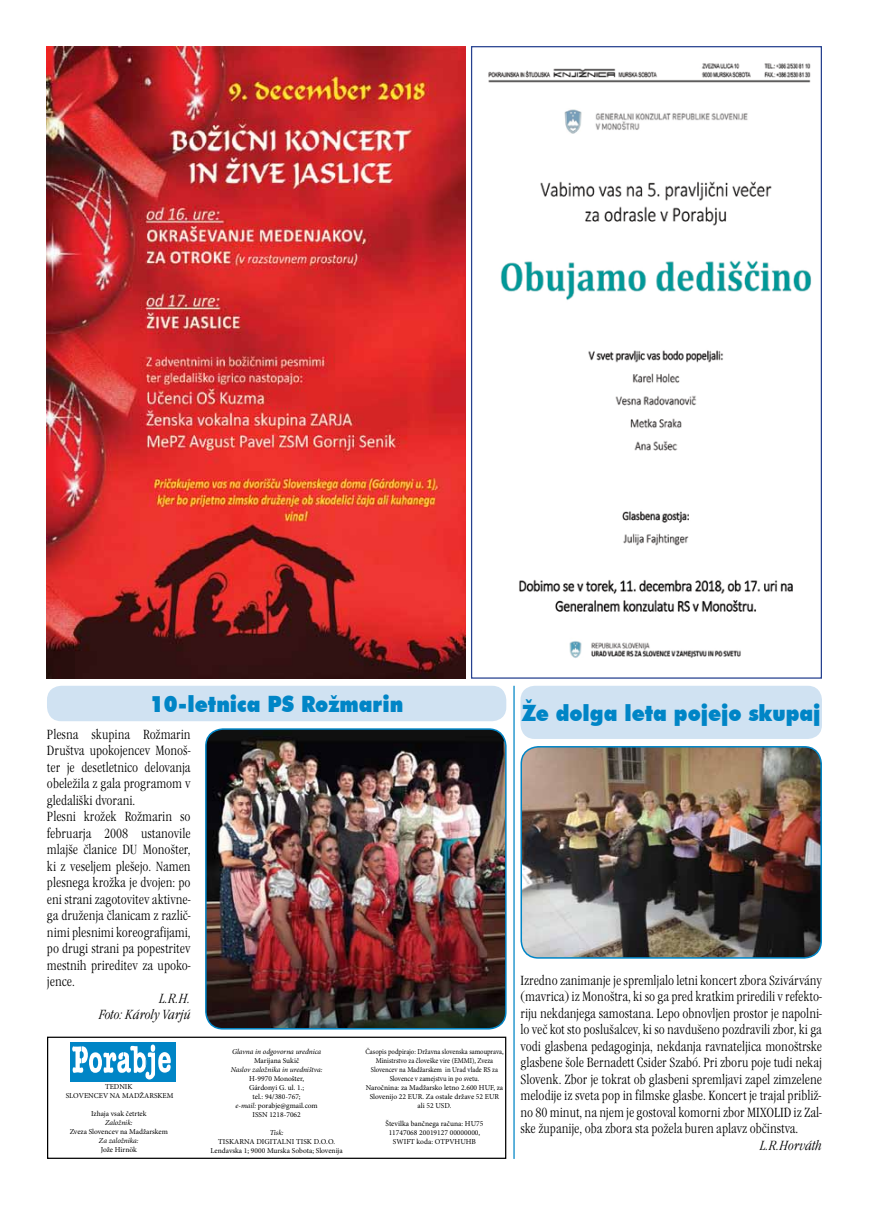
<style>
.page{position:relative;width:869px;height:1205px;background:#fff}
.page>*{position:absolute;margin:0;border:0;box-sizing:border-box;transform-origin:0 0}
.t1{font:900 22.5px "Futura BT";color:#0085c6;scale:.9 1}
.t2{font:13.75px/16.5px "Garamond Itc TEE Ligh Cond";color:#000}
.t3{font:13.75px/16.5px "Garamond Itc TEE Ligh Cond Ital";color:#000;text-align:right}
.t4{font:7.5px/9px "Minion Pro";color:#000;text-align:center}
.t5{font:7.5px/9px "Minion Pro";color:#000;text-align:center;scale:.9 1}
.t6{font:italic 7.5px "Minion Pro";letter-spacing:-.005em;color:#000}
.s1{font-style:italic}
</style>
<div class="page">
<div style="left:47px;top:1036px;width:459px;height:123px;border:1px solid #000"></div>
<div style="left:70px;top:1042px;width:106px;height:40px;background:#0085c6"></div>
<svg style="left:72px;top:1044px;width:99px;height:35px"></svg>
<div style="left:520px;top:686px;width:301px;height:53px;background:#d0e2f2;border-radius:14px"></div>
<img style="left:47px;top:46px;width:418px;height:633px">
<img style="left:523px;top:747px;width:297px;height:211px">
<div style="left:520px;top:746px;width:301px;height:212px;border:2px solid #0085c6;border-radius:17px"></div>
<div style="left:47px;top:686px;width:459px;height:35px;background:#d0e2f2;border-radius:14px"></div>
<img style="left:206px;top:729px;width:299px;height:300px">
<div style="left:205px;top:728px;width:301px;height:301px;border:2px solid #0085c6;border-radius:17px"></div>
<img style="left:488px;top:63px;width:324px;height:595px">
<hr style="left:513px;top:686px;width:1px;height:473px;background:#0085c6">
<h1 class="t1" style="left:150px;top:690px;width:283px">10-letnica PS Rožmarin</h1>
<p class="t2" style="left:47px;top:726px;width:145px">Plesna skupina Rožmarin<br>Društva upokojencev Monoš&shy;ter je desetletnico delovanja obeležila z gala programom v gledališki dvorani.<br>Plesni krožek Rožmarin so februarja 2008 ustanovile mlajše članice DU Monošter, ki z veseljem plešejo. Namen plesnega krožka je dvojen: po eni strani zagotovitev aktivne&shy;ga druženja članicam z različ&shy;nimi plesnimi koreografijami, po drugi strani pa popestritev mestnih prireditev za upoko&shy;jence.</p>
<p class="t3" style="left:99px;top:990px;width:93px">L.R.H.<br>Foto: Károly Varjú</p>
<p class="t4" style="left:66px;top:1082px;width:109px">TEDNIK<br>SLOVENCEV NA MADŽARSKEM</p>
<p class="t4" style="left:91px;top:1109px;width:57px">Izhaja vsak četrtek</p>
<p class="t6" style="left:105px;top:1118px;width:29px">Založnik:</p>
<p class="t4" style="left:70px;top:1127px;width:100px">Zveza Slovencev na Madžarskem</p>
<p class="t6" style="left:99px;top:1136px;width:41px">Za založnika:</p>
<p class="t4" style="left:101px;top:1145px;width:38px">Jože Hirnök</p>
<p class="t6" style="left:232px;top:1046px;width:91px">Glavna in odgovorna urednica</p>
<p class="t4" style="left:254px;top:1055px;width:47px">Marijana Sukič</p>
<p class="t6" style="left:231px;top:1064px;width:93px">Naslov založnika in uredništva:</p>
<p class="t4" style="left:235px;top:1073px;width:84px">H-9970 Monošter,<br>Gárdonyi G. ul. 1.;<br>tel.: 94/380-767;<br><span class="s1">e-mail:</span> porabje@gmail.com<br>ISSN 1218-7062</p>
<p class="t6" style="left:269px;top:1127px;width:15px">Tisk:</p>
<p class="t4" style="left:218px;top:1136px;width:11px">Tiskarna</p>
<p class="t4" style="left:256px;top:1136px;width:6px">digitalni</p>
<p class="t4" style="left:296px;top:1136px;width:5px">tisk</p>
<p class="t4" style="left:210px;top:1136px;width:134px;text-align:left;text-indent:103px">d.o.o.<br>Lendavska 1; 9000 Murska Sobota; Slovenija</p>
<p class="t5" style="left:365px;top:1046px;width:155px">Časopis podpirajo: Državna slovenska samouprava, Ministrstvo za človeške vire (EMMI), Zveza Slovencev na Madžarskem in Urad vlade RS za Slovence v zamejstvu in po svetu.<br>Naročnina: za Madžarsko letno 2.600 HUF, za Slovenijo 22 EUR. Za ostale države 52 EUR ali 52 USD.</p>
<p class="t4" style="left:385px;top:1118px;width:99px">Številka bančnega računa: HU75<br>11747068 20019127 00000000,<br>SWIFT koda: OTPVHUHB</p>
<h1 class="t1" style="left:522px;top:699px;width:333px">Že dolga leta pojejo skupaj</h1>
<p class="t2" style="left:520px;top:972px;width:303px;text-align:justify">Izredno zanimanje je spremljalo letni koncert zbora Szivárvány (mavrica) iz Monoštra, ki so ga pred kratkim priredili v refekto&shy;riju nekdanjega samostana. Lepo obnovljen prostor je napolni&shy;lo več kot sto poslušalcev, ki so navdušeno pozdravili zbor, ki ga vodi glasbena pedagoginja, nekdanja ravnateljica monoštrske glasbene šole Bernadett Csider Szabó. Pri zboru poje tudi nekaj Slovenk. Zbor je tokrat ob glasbeni spremljavi zapel zimzelene melodije iz sveta pop in filmske glasbe. Koncert je trajal približ&shy;no 80 minut, na njem je gostoval komorni zbor MIXOLID iz Zal&shy;ske županije, oba zbora sta požela buren aplavz občinstva.</p>
<p class="t3" style="left:759px;top:1137px;width:64px">L.R.Horváth</p>
</div>
